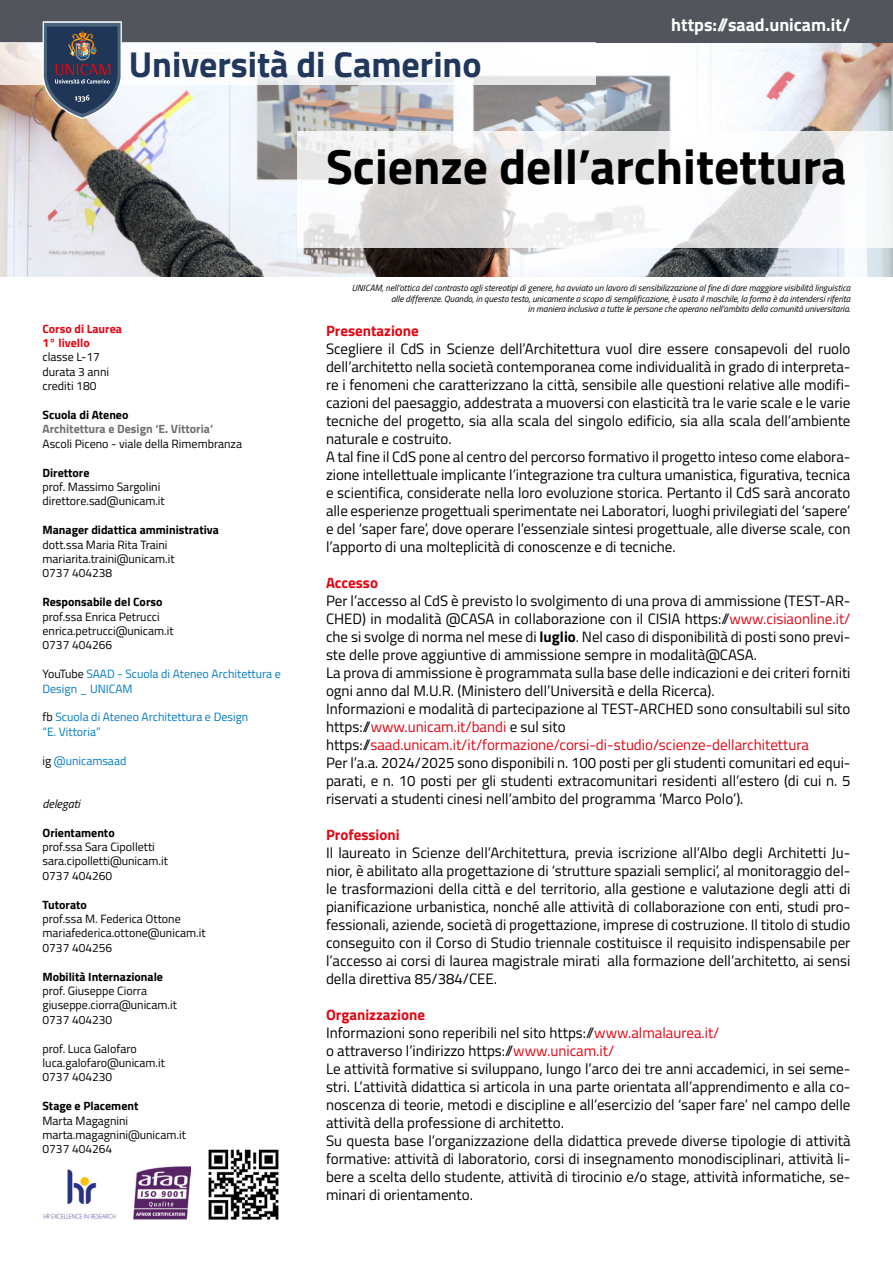
<style>
.page{position:relative;width:893px;height:1263px;background:#fff}
.page>*{position:absolute;margin:0;border:0;box-sizing:border-box;transform-origin:0 0}
.t1{font:700 49.5px "Titillium Web";color:#000}
.t2{font:700 36px "Titillium Web";color:#21375c}
.t3{font:700 18px "Titillium Web";color:#fff}
.t4{font:15px/18px "Titillium Web";color:#000}
.t5{font:700 15px "Titillium Web";color:#e30613}
.t6{font:12px/14.4px "Titillium Web";color:#000}
.t7{font:700 12px "Titillium Web";color:#000}
.t8{font:12px/14.4px "Titillium Web";color:#007bc2}
.t9{font:700 12px "Titillium Web";color:#706f6f}
.t10{font:700 12px/14.4px "Titillium Web";color:#e30613}
.t11{font:italic 12px "Titillium Web";color:#000}
.t12{font:italic 9px/10.8px "Titillium Web";color:#000;text-align:right}
.s1{color:#000}
.s2{color:#e30613}
.s3{font-weight:700}
.s4{font-weight:700;color:#e30613}
</style>
<div class="page">
<img style="left:0;top:43px;width:893px;height:233px">
<svg style="left:298px;top:131px;width:595px;height:117px"></svg>
<div style="left:0;top:0;width:893px;height:43px;background:#52555b"></div>
<svg style="left:0;top:43px;width:595px;height:42px"></svg>
<img style="left:43px;top:21px;width:79px;height:98px">
<img style="left:208px;top:1149px;width:71px;height:71px">
<img style="left:43px;top:1169px;width:73px;height:50px">
<img style="left:134px;top:1166px;width:57px;height:54px">
<h2 class="t2" style="left:129px;top:37px;width:354px">Università di Camerino</h2>
<p class="t3" style="left:671px;top:11px;width:181px">https://saad.unicam.it/</p>
<h1 class="t1" style="left:326px;top:128px;width:522px">Scienze dell’architettura</h1>
<p class="t10" style="left:43px;top:320px;width:81px">Corso di Laurea<br>1° livello</p>
<p class="t6" style="left:43px;top:349px;width:68px">classe L-17 durata 3 anni crediti 180</p>
<p class="t7" style="left:43px;top:406px;width:87px">Scuola di Ateneo</p>
<p class="t9" style="left:43px;top:420px;width:172px">Architettura e Design ‘E. Vittoria’</p>
<p class="t6" style="left:43px;top:436px;width:201px">Ascoli Piceno - viale della Rimembranza</p>
<p class="t7" style="left:43px;top:463px;width:49px">Direttore</p>
<p class="t6" style="left:43px;top:479px;width:124px">prof. Massimo Sargolini direttore.sad@unicam.it</p>
<p class="t7" style="left:43px;top:521px;width:178px">Manager didattica amministrativa</p>
<p class="t6" style="left:43px;top:537px;width:134px">dott.ssa Maria Rita Traini mariarita.traini@unicam.it<br>0737 404238</p>
<p class="t7" style="left:43px;top:593px;width:121px">Responsabile del Corso</p>
<p class="t6" style="left:43px;top:609px;width:133px">prof.ssa Enrica Petrucci enrica.petrucci@unicam.it<br>0737 404266</p>
<p class="t8" style="left:43px;top:666px;width:240px"><span class="s1">YouTube</span> SAAD - Scuola di Ateneo Architettura e<br>Design _ UNICAM</p>
<p class="t8" style="left:43px;top:709px;width:207px"><span class="s1">fb</span> Scuola di Ateneo Architettura e Design “E. Vittoria”</p>
<p class="t8" style="left:43px;top:753px;width:85px"><span class="s1">ig</span> @unicamsaad</p>
<p class="t11" style="left:43px;top:795px;width:39px">delegati</p>
<p class="t7" style="left:43px;top:823px;width:74px">Orientamento</p>
<p class="t6" style="left:43px;top:839px;width:127px">prof.ssa Sara Cipolletti sara.cipolletti@unicam.it<br>0737 404260</p>
<p class="t7" style="left:43px;top:895px;width:46px">Tutorato</p>
<p class="t6" style="left:43px;top:911px;width:165px">prof.ssa M. Federica Ottone mariafederica.ottone@unicam.it<br>0737 404256</p>
<p class="t7" style="left:43px;top:967px;width:122px">Mobilità Internazionale</p>
<p class="t6" style="left:43px;top:983px;width:136px">prof. Giuseppe Ciorra giuseppe.ciorra@unicam.it<br>0737 404230</p>
<p class="t6" style="left:43px;top:1041px;width:124px">prof. Luca Galofaro luca.galofaro@unicam.it<br>0737 404230</p>
<p class="t7" style="left:43px;top:1097px;width:97px">Stage e Placement</p>
<p class="t6" style="left:43px;top:1113px;width:145px">Marta Magagnini marta.magagnini@unicam.it<br>0737 404264</p>
<p class="t12" style="left:352px;top:282px;width:500px">UNICAM, nell’ottica del contrasto agli stereotipi di genere, ha avviato un lavoro di sensibilizzazione al fine di dare maggiore visibilità linguistica alle differenze. Quando, in questo testo, unicamente a scopo di semplificazione, è usato il maschile, la forma è da intendersi riferita<br>in maniera inclusiva a tutte le persone che operano nell’ambito della comunità universitaria.</p>
<p class="t5" style="left:326px;top:319px;width:94px">Presentazione</p>
<p class="t4" style="left:326px;top:339px;width:526px">Scegliere il CdS in Scienze dell’Architettura vuol dire essere consapevoli del ruolo dell’architetto nella società contemporanea come individualità in grado di interpreta&shy;re i fenomeni che caratterizzano la città, sensibile alle questioni relative alle modifi&shy;cazioni del paesaggio, addestrata a muoversi con elasticità tra le varie scale e le varie tecniche del progetto, sia alla scala del singolo edificio, sia alla scala dell’ambiente naturale e costruito.<br>A tal fine il CdS pone al centro del percorso formativo il progetto inteso come elabora&shy;zione intellettuale implicante l’integrazione tra cultura umanistica, figurativa, tecnica e scientifica, considerate nella loro evoluzione storica. Pertanto il CdS sarà ancorato alle esperienze progettuali sperimentate nei Laboratori, luoghi privilegiati del ‘sapere’ e del ‘saper fare’, dove operare l’essenziale sintesi progettuale, alle diverse scale, con l’apporto di una molteplicità di conoscenze e di tecniche.</p>
<p class="t5" style="left:326px;top:571px;width:54px">Accesso</p>
<p class="t4" style="left:326px;top:591px;width:526px">Per l’accesso al CdS è previsto lo svolgimento di una prova di ammissione (TEST-AR-CHED) in modalità @CASA in collaborazione con il CISIA https://<span class="s2">www.cisiaonline.it/ </span>che si svolge di norma nel mese di <span class="s3">luglio</span>. Nel caso di disponibilità di posti sono previ&shy;ste delle prove aggiuntive di ammissione sempre in modalità@CASA.<br>La prova di ammissione è programmata sulla base delle indicazioni e dei criteri forniti ogni anno dal M.U.R. (Ministero dell’Università e della Ricerca).<br>Informazioni e modalità di partecipazione al TEST-ARCHED sono consultabili sul sito https://<span class="s2">www.unicam.it/bandi</span> e sul sito https://<span class="s2">saad.unicam.it/it/formazione/corsi-di-studio/scienze-dellarchitettura<br></span>Per l’a.a. 2024/2025 sono disponibili n. 100 posti per gli studenti comunitari ed equi&shy;parati, e n. 10 posti per gli studenti extracomunitari residenti all’estero (di cui n. 5 riservati a studenti cinesi nell’ambito del programma ‘Marco Polo’).</p>
<p class="t5" style="left:326px;top:823px;width:75px">Professioni</p>
<p class="t4" style="left:326px;top:843px;width:526px;text-align:justify">Il laureato in Scienze dell’Architettura, previa iscrizione all’Albo degli Architetti Ju&shy;nior, è abilitato alla progettazione di ‘strutture spaziali semplici’, al monitoraggio del&shy;le trasformazioni della città e del territorio, alla gestione e valutazione degli atti di pianificazione urbanistica, nonché alle attività di collaborazione con enti, studi pro&shy;fessionali, aziende, società di progettazione, imprese di costruzione. Il titolo di studio conseguito con il Corso di Studio triennale costituisce il requisito indispensabile per l’accesso ai corsi di laurea magistrale mirati alla formazione dell’architetto, ai sensi della direttiva 85/384/CEE.</p>
<p class="t4" style="left:326px;top:1005px;width:526px"><span class="s4">Organizzazione<br></span>Informazioni sono reperibili nel sito https://<span class="s2">www.almalaurea.it/<br></span>o attraverso l’indirizzo https://<span class="s2">www.unicam.it/<br></span>Le attività formative si sviluppano, lungo l’arco dei tre anni accademici, in sei seme&shy;stri. L’attività didattica si articola in una parte orientata all’apprendimento e alla co&shy;noscenza di teorie, metodi e discipline e all’esercizio del ‘saper fare’ nel campo delle attività della professione di architetto.<br>Su questa base l’organizzazione della didattica prevede diverse tipologie di attività formative: attività di laboratorio, corsi di insegnamento monodisciplinari, attività li&shy;bere a scelta dello studente, attività di tirocinio e/o stage, attività informatiche, se&shy;minari di orientamento.</p>
</div>
